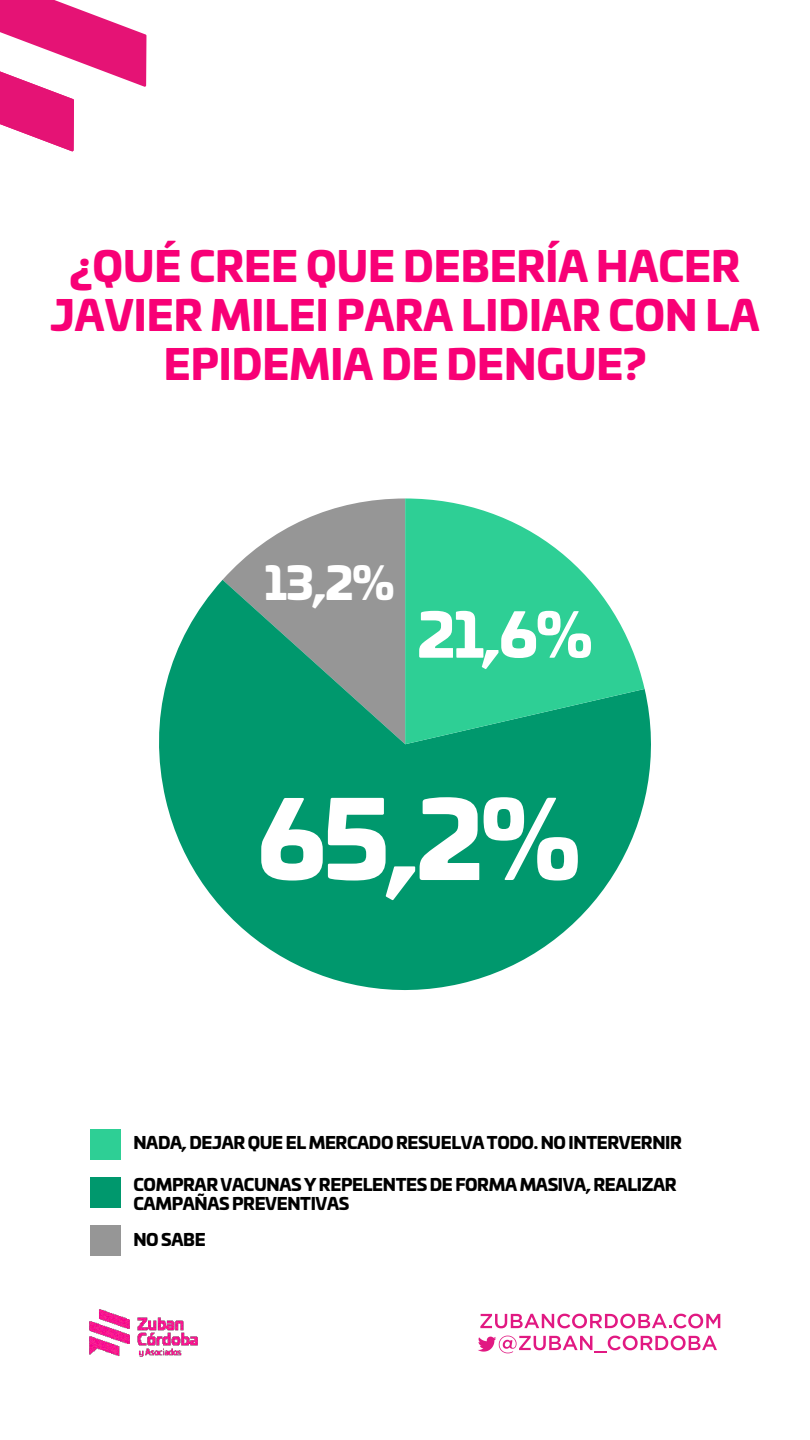
<style>
.page{position:relative;width:810px;height:1440px;background:#fff}
.page>*{position:absolute;margin:0;border:0;box-sizing:border-box;transform-origin:0 0}
.t1{font:900 104.93px "Univia Pro";color:#fff}
.t2{font:900 59.4px "Univia Pro";color:#fff}
.t3{font:900 44.33px "Univia Pro";color:#fff}
.t4{font:900 40.88px/49.1px "Univia Pro";color:#f80076;text-align:center}
.t5{font:900 16.65px/20px "Univia Pro";letter-spacing:-.02em;color:#000}
</style>
<div class="page">
<svg style="left:480px;top:1314px;width:240px;height:14px"></svg>
<svg style="left:478px;top:1336px;width:239px;height:17px"></svg>
<img style="left:89px;top:1309px;width:109px;height:48px">
<svg style="left:0;top:0;width:146px;height:151px"></svg>
<div style="left:91px;top:1129px;width:30px;height:30px;background:#2ecf95"></div>
<div style="left:91px;top:1177px;width:30px;height:31px;background:#00986d"></div>
<div style="left:91px;top:1226px;width:30px;height:30px;background:#969696"></div>
<svg style="left:223px;top:498px;width:182px;height:82px"></svg>
<svg style="left:159px;top:580px;width:492px;height:411px;fill:#00986d"></svg>
<svg style="left:405px;top:498px;width:240px;height:246px;fill:#2ecf95"></svg>
<h3 class="t4" style="left:51px;top:239px;width:710px">¿QUÉ CREE QUE DEBERÍA HACER<br>JAVIER MILEI PARA LIDIAR CON LA<br>EPIDEMIA DE DENGUE?</h3>
<h3 class="t3" style="left:264px;top:546px;width:132px">13,2%</h3>
<h2 class="t2" style="left:418px;top:586px;width:176px">21,6%</h2>
<h1 class="t1" style="left:258px;top:754px;width:324px">65,2%</h1>
<p class="t5" style="left:133px;top:1132px;width:550px">NADA, DEJAR QUE EL MERCADO RESUELVA TODO. NO INTERVERNIR</p>
<p class="t5" style="left:133px;top:1173px;width:545px">COMPRAR VACUNAS Y REPELENTES DE FORMA MASIVA, REALIZAR<br>CAMPAÑAS PREVENTIVAS</p>
<p class="t5" style="left:133px;top:1228px;width:74px">NO SABE</p>
</div>
